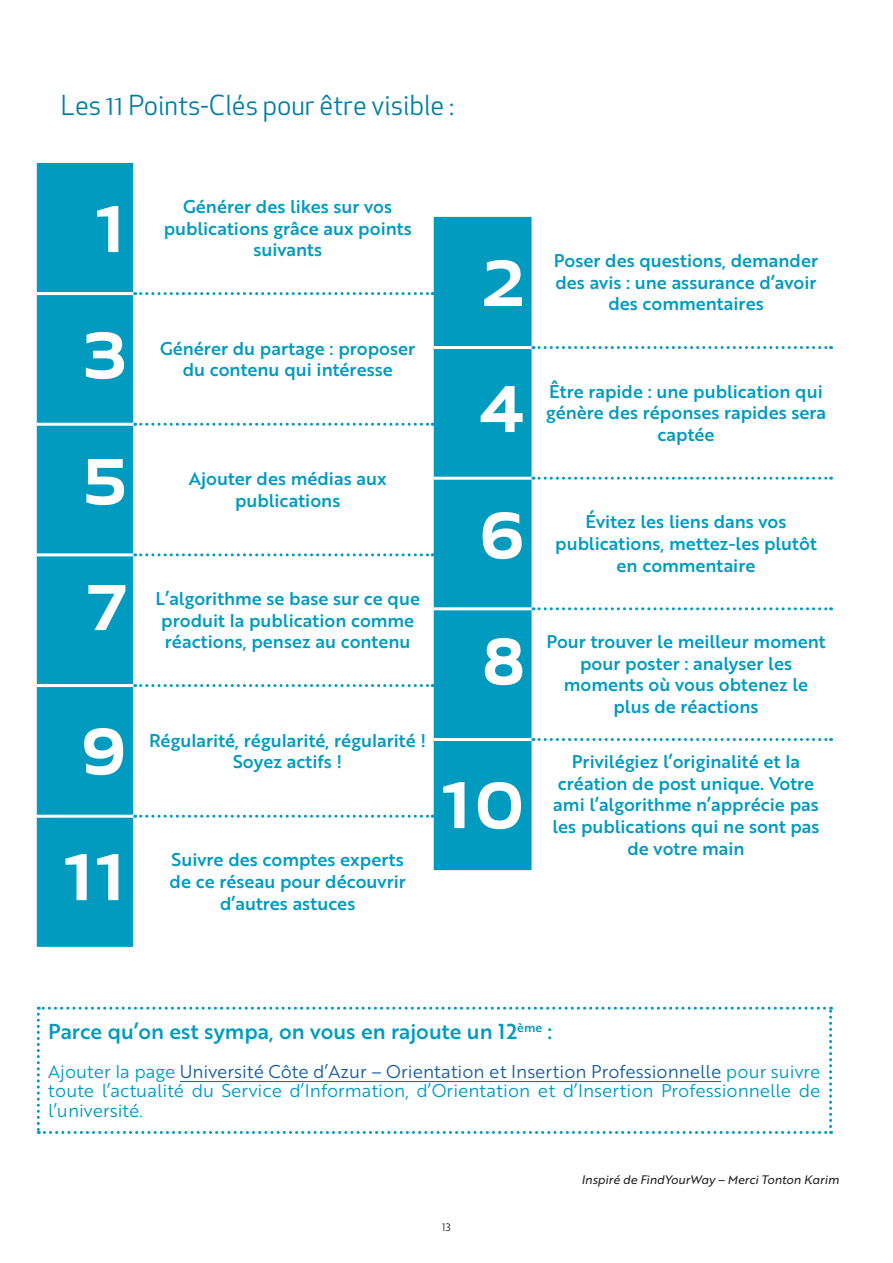
<style>
.page{position:relative;width:893px;height:1263px;background:#fff}
.page>*{position:absolute;margin:0;border:0;box-sizing:border-box;transform-origin:0 0}
.t1{font:500 90px "Apex New";color:#fff}
.t2{font:27px "Apex New";color:#007fa2}
.t3{font:21px "Brother 1816 Medium";color:#009bbf}
.t4{font:18px/21.6px "Brother 1816 Medium";color:#009bbf;text-align:center}
.t5{font:18px/19.5px "Brother 1816 Book";color:#009bbf;text-align:justify}
.t6{font:12px "Brother 1816 Regular Italic";color:#231f20}
.t7{font:10.5px "Brother 1816 Book";color:#231f20}
.s1{color:#175d9e}
</style>
<div class="page">
<div style="left:37px;top:163px;width:96px;height:784px;background:#009bbf"></div>
<svg style="left:135px;top:423px;width:298px;height:3px"></svg>
<svg style="left:135px;top:553px;width:298px;height:3px"></svg>
<svg style="left:135px;top:684px;width:298px;height:3px"></svg>
<svg style="left:135px;top:292px;width:298px;height:3px"></svg>
<hr style="left:37px;top:292px;width:96px;height:3px;background:#fff">
<hr style="left:37px;top:423px;width:96px;height:3px;background:#fff">
<hr style="left:37px;top:553px;width:96px;height:3px;background:#fff">
<hr style="left:37px;top:684px;width:96px;height:3px;background:#fff">
<hr style="left:37px;top:815px;width:96px;height:3px;background:#fff">
<svg style="left:135px;top:815px;width:298px;height:3px"></svg>
<div style="left:434px;top:217px;width:97px;height:653px;background:#009bbf"></div>
<svg style="left:533px;top:477px;width:299px;height:3px"></svg>
<svg style="left:533px;top:607px;width:299px;height:3px"></svg>
<svg style="left:533px;top:346px;width:299px;height:3px"></svg>
<hr style="left:434px;top:346px;width:97px;height:3px;background:#fff">
<hr style="left:434px;top:477px;width:97px;height:3px;background:#fff">
<hr style="left:434px;top:607px;width:97px;height:3px;background:#fff">
<hr style="left:434px;top:738px;width:97px;height:3px;background:#fff">
<svg style="left:533px;top:738px;width:299px;height:3px"></svg>
<svg style="left:37px;top:1007px;width:795px;height:127px"></svg>
<p class="t2" style="left:61px;top:88px;width:395px">Les 11 Points-Clés pour être visible :</p>
<p class="t1" style="left:96px;top:159px;width:33px">1</p>
<p class="t4" style="left:164px;top:195px;width:250px">Générer des likes sur vos publications grâce aux points suivants</p>
<p class="t1" style="left:82px;top:285px;width:47px">3</p>
<p class="t4" style="left:160px;top:337px;width:257px">Générer du partage : proposer du contenu qui intéresse</p>
<p class="t1" style="left:83px;top:411px;width:46px">5</p>
<p class="t4" style="left:189px;top:467px;width:199px">Ajouter des médias aux publications</p>
<p class="t1" style="left:86px;top:537px;width:42px">7</p>
<p class="t4" style="left:155px;top:587px;width:266px">L’algorithme se base sur ce que produit la publication comme réactions, pensez au contenu</p>
<p class="t1" style="left:480px;top:213px;width:46px">2</p>
<p class="t4" style="left:554px;top:249px;width:266px">Poser des questions, demander des avis : une assurance d’avoir des commentaires</p>
<p class="t1" style="left:479px;top:339px;width:48px">4</p>
<p class="t4" style="left:546px;top:380px;width:281px">Être rapide : une publication qui génère des réponses rapides sera captée</p>
<p class="t1" style="left:479px;top:465px;width:48px">6</p>
<p class="t4" style="left:555px;top:510px;width:263px">Évitez les liens dans vos publications, mettez-les plutôt en commentaire</p>
<p class="t1" style="left:482px;top:591px;width:45px">8</p>
<p class="t4" style="left:546px;top:630px;width:281px">Pour trouver le meilleur moment pour poster : analyser les moments où vous obtenez le plus de réactions</p>
<p class="t1" style="left:80px;top:681px;width:48px">9</p>
<p class="t4" style="left:149px;top:729px;width:279px">Régularité, régularité, régularité !<br>Soyez actifs !</p>
<p class="t1" style="left:64px;top:807px;width:65px">11</p>
<p class="t4" style="left:170px;top:848px;width:238px">Suivre des comptes experts de ce réseau pour découvrir d’autres astuces</p>
<p class="t1" style="left:442px;top:735px;width:85px">10</p>
<p class="t4" style="left:552px;top:750px;width:269px">Privilégiez l’originalité et la création de post unique. Votre ami l’algorithme n’apprécie pas les publications qui ne sont pas de votre main</p>
<p class="t3" style="left:48px;top:1015px;width:505px">Parce qu’on est sympa, on vous en rajoute un 12<sup>ème</sup> :</p>
<p class="t5" style="left:48px;top:1061px;width:774px">Ajouter la page <span class="s1">Université Côte d’Azur – Orientation et Insertion Professionnelle</span> pour suivre toute l’actualité du Service d’Information, d’Orientation et d’Insertion Professionnelle de l’université.</p>
<p class="t7" style="left:442px;top:1219px;width:10px">13</p>
<p class="t6" style="left:581px;top:1171px;width:259px">Inspiré de FindYourWay – Merci Tonton Karim</p>
</div>
